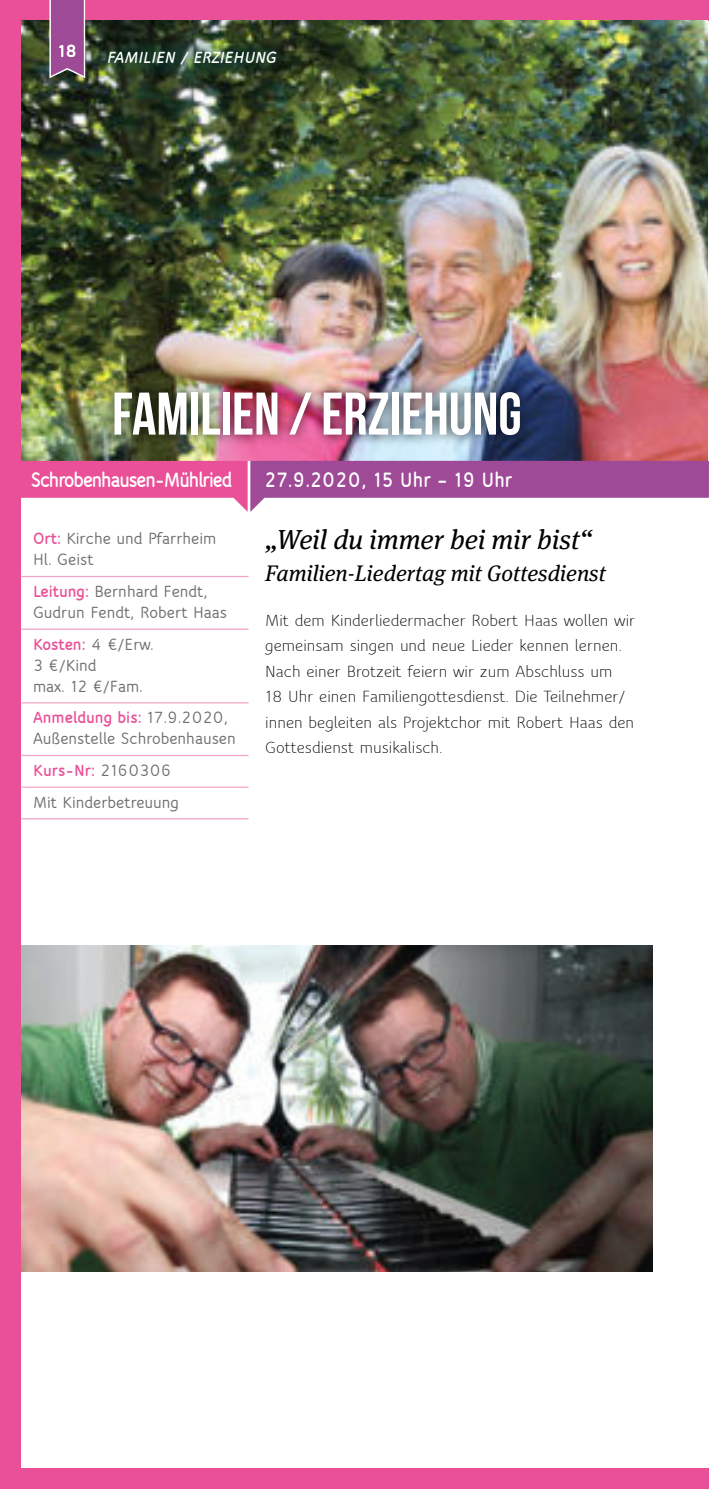
<style>
.page{position:relative;width:709px;height:1489px;background:#fff}
.page>*{position:absolute;margin:0;border:0;box-sizing:border-box;transform-origin:0 0}
.t1{font:700 60px "Bebas Neue";color:#fff}
.t2{font:italic 27.5px "Meta Serif Lf";color:#000}
.t3{font:italic 22.5px "Meta Serif Lf";color:#000}
.t4{font:800 22.5px "Speak";letter-spacing:-.05em;color:#fff;scale:.93 1}
.t5{font:800 22.5px "Speak";color:#fff;scale:.93 1}
.t6{font:800 18.75px "Speak";color:#fff}
.t7{font:17.5px/25.5px "Speak";color:#000}
.t8{font:700 17.5px/21px "Speak";color:#6e6e6e}
.t9{font:italic 800 17.5px "Speak";color:#fff}
.s1{font-weight:800;color:#ea5097}
</style>
<div class="page">
<div style="left:0;top:0;width:709px;height:1488px;background:#ea5097"></div>
<div style="left:21px;top:21px;width:688px;height:1446px;background:#fff"></div>
<img style="left:22px;top:945px;width:630px;height:326px">
<img style="left:21px;top:21px;width:687px;height:440px">
<div style="left:103px;top:379px;width:428px;height:68px;background:#000;opacity:.75"></div>
<svg style="left:49px;top:0;width:37px;height:79px;background:#9e5997"></svg>
<hr style="left:22px;top:576px;width:226px;height:1px;background:#f3a3c7">
<hr style="left:22px;top:628px;width:226px;height:1px;background:#f3a3c7">
<hr style="left:22px;top:702px;width:226px;height:1px;background:#f3a3c7">
<hr style="left:22px;top:754px;width:226px;height:2px;background:#f3a3c7">
<hr style="left:22px;top:786px;width:226px;height:1px;background:#f3a3c7">
<hr style="left:22px;top:818px;width:226px;height:1px;background:#f3a3c7">
<svg style="left:21px;top:461px;width:688px;height:51px"></svg>
<img style="left:79px;top:40px;width:212px;height:37px;border-radius:50%">
<p class="t6" style="left:58px;top:41px;width:21px">18</p>
<p class="t9" style="left:106px;top:48px;width:171px">FAMILIEN / ERZIEHUNG</p>
<h1 class="t1" style="left:112px;top:379px;width:411px">FAMILIEN / ERZIEHUNG</h1>
<p class="t4" style="left:31px;top:468px;width:218px">Schrobenhausen-Mühlried</p>
<p class="t5" style="left:264px;top:468px;width:268px">27.9.2020, 15 Uhr – 19 Uhr</p>
<p class="t8" style="left:33px;top:528px;width:185px"><span class="s1">Ort:</span> Kirche und Pfarrheim<br>Hl. Geist</p>
<p class="t8" style="left:33px;top:581px;width:196px"><span class="s1">Leitung:</span> Bernhard Fendt,<br>Gudrun Fendt, Robert Haas</p>
<p class="t8" style="left:33px;top:633px;width:122px"><span class="s1">Kosten:</span> 4 €/Erw.<br>3 €/Kind<br>max. 12 €/Fam.</p>
<p class="t8" style="left:33px;top:707px;width:204px"><span class="s1">Anmeldung bis:</span> 17.9.2020,<br>Außenstelle Schrobenhausen</p>
<p class="t8" style="left:33px;top:754px;width:148px;line-height:31.5px"><span class="s1">Kurs-Nr:</span> 2160306<br>Mit Kinderbetreuung</p>
<h2 class="t2" style="left:265px;top:528px;width:328px">„Weil du immer bei mir bist“</h2>
<p class="t3" style="left:265px;top:564px;width:342px">Familien-Liedertag mit Gottesdienst</p>
<p class="t7" style="left:265px;top:608px;width:371px">Mit dem Kinderliedermacher Robert Haas wollen wir gemeinsam singen und neue Lieder kennen lernen.<br>Nach einer Brotzeit feiern wir zum Abschluss um<br>18 Uhr einen Familiengottesdienst. Die Teilnehmer/ innen begleiten als Projektchor mit Robert Haas den Gottesdienst musikalisch.</p>
</div>
